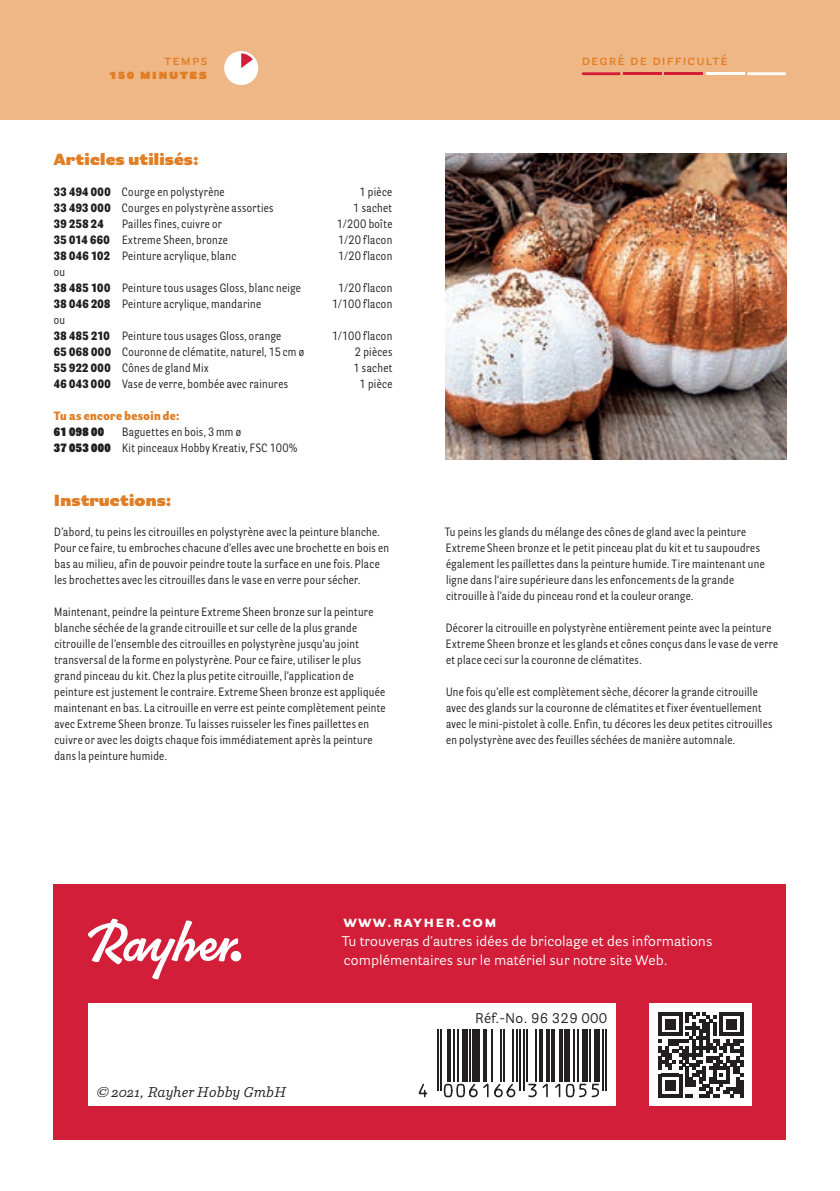
<style>
.page{position:relative;width:840px;height:1191px;background:#fff}
.page>*{position:absolute;margin:0;border:0;box-sizing:border-box;transform-origin:0 0}
.t1{font:900 16px "Parry Grotesque Pro";letter-spacing:.01em;color:#e07e26}
.t2{font:700 16px "Parry Grotesque Pro";letter-spacing:.08em;color:#fff}
.t3{font:14px/18px "Parry Grotesque Pro";letter-spacing:.005em;color:#fff}
.t4{font:600 14px "Parry Grotesque Pro";letter-spacing:.08em;color:#e07e26}
.t5{font:italic 14px "Parry Pro";letter-spacing:.01em;color:#231f20}
.t6{font:14px "Parry Grotesque Pro";letter-spacing:.02em;color:#231f20}
.t7{font:900 14px "Parry Grotesque Pro";letter-spacing:.08em;color:#e07e26}
.t8{font:12px/16px "Parry Grot Con Pro";letter-spacing:.03em;color:#231f20}
.t9{font:900 12px "Parry Grot Con Pro";letter-spacing:.03em;color:#e07e26}
.t10{font:900 12px "Parry Grot Con Pro";letter-spacing:.03em;color:#231f20}
.t11{font:900 12px "Parry Grot Con Pro";letter-spacing:.04em;color:#231f20}
.s1{font-weight:900}
</style>
<div class="page">
<div style="left:0;top:0;width:839px;height:119px;background:#efb785"></div>
<div style="left:54px;top:884px;width:731px;height:256px;background:#d21e38"></div>
<div style="left:88px;top:1003px;width:527px;height:103px;background:#fff"></div>
<img style="left:445px;top:153px;width:340px;height:306px">
<div style="left:224px;top:51px;width:34px;height:34px;background:#fff;border-radius:50%"></div>
<svg style="left:241px;top:53px;width:12px;height:15px"></svg>
<svg style="left:88px;top:918px;width:150px;height:61px"></svg>
<div style="left:230px;top:951px;width:11px;height:10px;background:#fff;border-radius:50%"></div>
<div style="left:649px;top:1003px;width:102px;height:103px;background:#fff"></div>
<svg style="left:658px;top:1012px;width:85px;height:85px"></svg>
<svg style="left:581px;top:72px;width:39px;height:3px"></svg>
<hr style="left:622px;top:72px;width:39px;height:3px;background:#d21e38">
<hr style="left:664px;top:72px;width:38px;height:3px;background:#d21e38">
<hr style="left:705px;top:72px;width:39px;height:3px;background:#fff">
<svg style="left:747px;top:72px;width:38px;height:3px"></svg>
<hr style="left:436px;top:1029px;width:2px;height:61px;background:#231f20">
<hr style="left:440px;top:1029px;width:2px;height:61px;background:#231f20">
<hr style="left:447px;top:1029px;width:4px;height:52px;background:#231f20">
<hr style="left:453px;top:1029px;width:1px;height:52px;background:#231f20">
<hr style="left:456px;top:1029px;width:2px;height:52px;background:#231f20">
<div style="left:461px;top:1029px;width:6px;height:52px;background:#231f20"></div>
<hr style="left:469px;top:1029px;width:1px;height:52px;background:#231f20">
<div style="left:472px;top:1029px;width:7px;height:52px;background:#231f20"></div>
<hr style="left:483px;top:1029px;width:4px;height:52px;background:#231f20">
<hr style="left:490px;top:1029px;width:2px;height:52px;background:#231f20">
<hr style="left:499px;top:1029px;width:2px;height:52px;background:#231f20">
<hr style="left:503px;top:1029px;width:1px;height:52px;background:#231f20">
<hr style="left:512px;top:1029px;width:1px;height:52px;background:#231f20">
<hr style="left:515px;top:1029px;width:2px;height:52px;background:#231f20">
<hr style="left:519px;top:1029px;width:2px;height:61px;background:#231f20">
<hr style="left:522px;top:1029px;width:2px;height:61px;background:#231f20">
<hr style="left:526px;top:1029px;width:2px;height:52px;background:#231f20">
<hr style="left:535px;top:1029px;width:2px;height:52px;background:#231f20">
<hr style="left:539px;top:1029px;width:3px;height:52px;background:#231f20">
<hr style="left:546px;top:1029px;width:3px;height:52px;background:#231f20">
<hr style="left:551px;top:1029px;width:4px;height:52px;background:#231f20">
<svg style="left:559px;top:1029px;width:3px;height:52px"></svg>
<div style="left:564px;top:1029px;width:5px;height:52px;background:#231f20"></div>
<hr style="left:573px;top:1029px;width:1px;height:52px;background:#231f20">
<hr style="left:576px;top:1029px;width:2px;height:52px;background:#231f20">
<div style="left:582px;top:1029px;width:5px;height:52px;background:#231f20"></div>
<hr style="left:589px;top:1029px;width:1px;height:52px;background:#231f20">
<div style="left:594px;top:1029px;width:5px;height:52px;background:#231f20"></div>
<hr style="left:601px;top:1029px;width:2px;height:61px;background:#231f20">
<hr style="left:605px;top:1029px;width:2px;height:61px;background:#231f20">
<svg style="left:418px;top:1082px;width:181px;height:15px"></svg>
<p class="t4" style="left:164px;top:50px;width:44px">temps</p>
<p class="t4" style="left:581px;top:50px;width:148px">degré de difficulté</p>
<p class="t7" style="left:109px;top:63px;width:99px">150 minutes</p>
<h1 class="t1" style="left:54px;top:148px;width:146px">Articles utilisés:</h1>
<p class="t8" style="left:54px;top:184px;width:172px"><span class="s1">33 494 000</span> Courge en polystyrène</p>
<p class="t8" style="left:359px;top:184px;width:34px">1 pièce</p>
<p class="t8" style="left:54px;top:200px;width:221px"><span class="s1">33 493 000</span> Courges en polystyrène assorties</p>
<p class="t8" style="left:353px;top:200px;width:40px">1 sachet</p>
<p class="t10" style="left:54px;top:215px;width:51px">39 258 24</p>
<p class="t8" style="left:122px;top:216px;width:101px">Pailles fines, cuivre or</p>
<p class="t8" style="left:337px;top:216px;width:57px">1/200 boîte</p>
<p class="t8" style="left:54px;top:232px;width:175px"><span class="s1">35 014 660</span> Extreme Sheen, bronze</p>
<p class="t8" style="left:338px;top:232px;width:56px">1/20 flacon</p>
<p class="t8" style="left:54px;top:248px;width:184px"><span class="s1">38 046 102</span> Peinture acrylique, blanc</p>
<p class="t8" style="left:338px;top:248px;width:56px">1/20 flacon</p>
<p class="t8" style="left:54px;top:264px;width:248px">ou<br><span class="s1">38 485 100</span> Peinture tous usages Gloss, blanc neige</p>
<p class="t8" style="left:338px;top:280px;width:56px">1/20 flacon</p>
<p class="t8" style="left:54px;top:296px;width:208px"><span class="s1">38 046 208</span> Peinture acrylique, mandarine</p>
<p class="t8" style="left:332px;top:296px;width:62px">1/100 flacon</p>
<p class="t8" style="left:54px;top:312px;width:229px">ou<br><span class="s1">38 485 210</span> Peinture tous usages Gloss, orange</p>
<p class="t8" style="left:332px;top:328px;width:62px">1/100 flacon</p>
<p class="t8" style="left:54px;top:344px;width:251px"><span class="s1">65 068 000</span> Couronne de clématite, naturel, 15 cm ø</p>
<p class="t8" style="left:354px;top:344px;width:39px">2 pièces</p>
<p class="t8" style="left:54px;top:360px;width:156px"><span class="s1">55 922 000</span> Cônes de gland Mix</p>
<p class="t8" style="left:353px;top:360px;width:40px">1 sachet</p>
<p class="t8" style="left:54px;top:376px;width:235px"><span class="s1">46 043 000</span> Vase de verre, bombée avec rainures</p>
<p class="t8" style="left:359px;top:376px;width:34px">1 pièce</p>
<p class="t9" style="left:54px;top:407px;width:127px">Tu as encore besoin de:</p>
<p class="t11" style="left:54px;top:423px;width:52px">61 098 00</p>
<p class="t8" style="left:54px;top:424px;width:244px;text-indent:68px">Baguettes en bois, 3mm ø<br><span class="s1">37 053 000</span> Kit pinceaux Hobby Kreativ, FSC 100%</p>
<h1 class="t1" style="left:54px;top:488px;width:119px">Instructions:</h1>
<p class="t8" style="left:54px;top:524px;width:336px">D’abord, tu peins les citrouilles en polystyrène avec la peinture blanche.<br>Pour ce faire, tu embroches chacune d’elles avec une brochette en bois en bas au milieu, afin de pouvoir peindre toute la surface en une fois. Place les brochettes avec les citrouilles dans le vase en verre pour sécher.</p>
<p class="t8" style="left:54px;top:604px;width:332px">Maintenant, peindre la peinture Extreme Sheen bronze sur la peinture blanche séchée de la grande citrouille et sur celle de la plus grande citrouille de l’ensemble des citrouilles en polystyrène jusqu’au joint transversal de la forme en polystyrène. Pour ce faire, utiliser le plus grand pinceau du kit. Chez la plus petite citrouille, l’application de peinture est justement le contraire. Extreme Sheen bronze est appliquée maintenant en bas. La citrouille en verre est peinte complètement peinte avec Extreme Sheen bronze. Tu laisses ruisseler les fines paillettes en cuivre or avec les doigts chaque fois immédiatement après la peinture dans la peinture humide.</p>
<p class="t8" style="left:444px;top:524px;width:321px">Tu peins les glands du mélange des cônes de gland avec la peinture Extreme Sheen bronze et le petit pinceau plat du kit et tu saupoudres également les paillettes dans la peinture humide. Tire maintenant une ligne dans l‘aire supérieure dans les enfoncements de la grande citrouille à l’aide du pinceau rond et la couleur orange.</p>
<p class="t8" style="left:445px;top:620px;width:334px">Décorer la citrouille en polystyrène entièrement peinte avec la peinture<br>Extreme Sheen bronze et les glands et cônes conçus dans le vase de verre et place ceci sur la couronne de clématites.</p>
<p class="t8" style="left:446px;top:684px;width:328px">Une fois qu’elle est complètement sèche, décorer la grande citrouille avec des glands sur la couronne de clématites et fixer éventuellement avec le mini-pistolet à colle. Enfin, tu décores les deux petites citrouilles en polystyrène avec des feuilles séchées de manière automnale.</p>
<h1 class="t2" style="left:343px;top:910px;width:155px">www.rayher.com</h1>
<p class="t3" style="left:342px;top:932px;width:372px">Tu trouveras d'autres idées de bricolage et des informations complémentaires sur le matériel sur notre site Web.</p>
<p class="t5" style="left:96px;top:1082px;width:191px">© 2021, Rayher Hobby GmbH</p>
<p class="t6" style="left:475px;top:1008px;width:134px">Réf.-No. 96 329 000</p>
</div>
